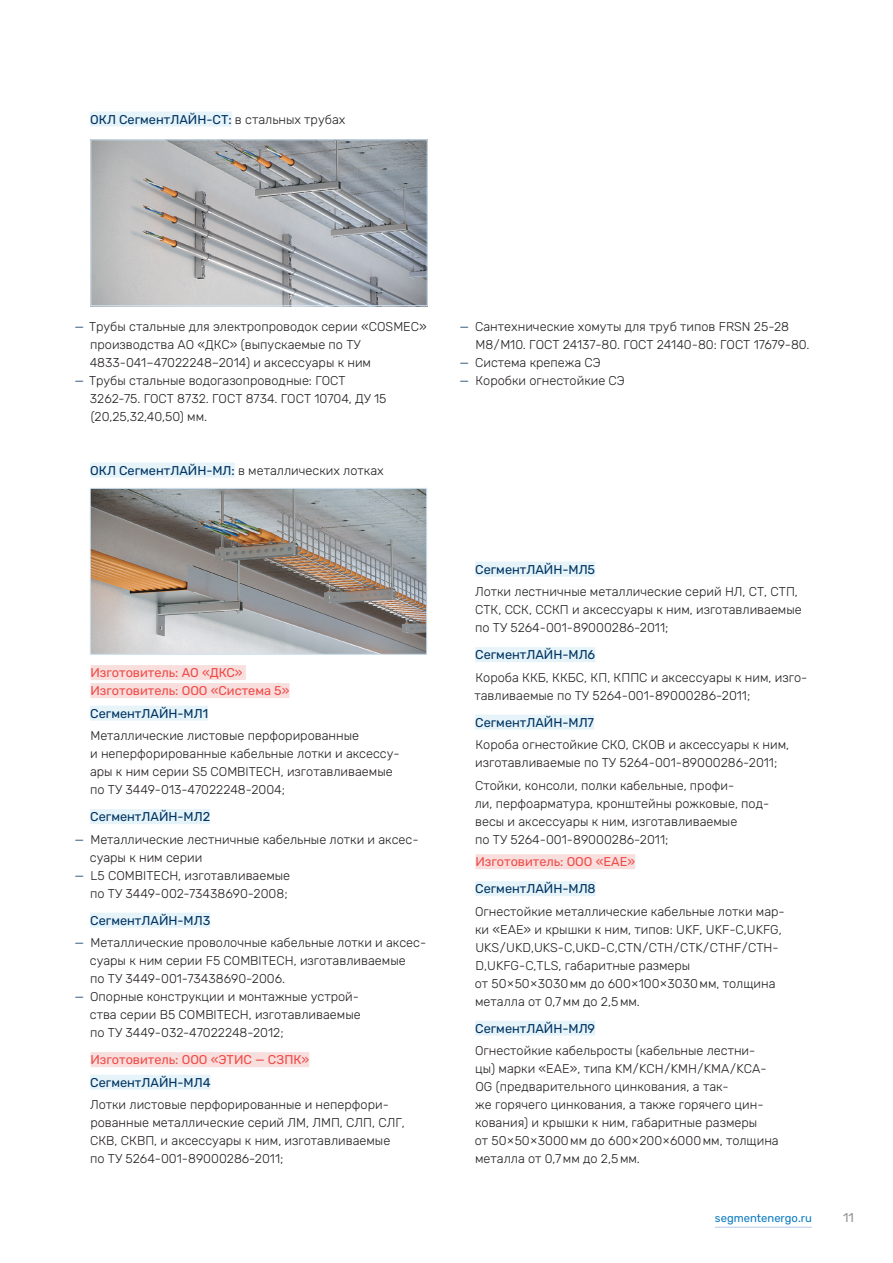
<style>
.page{position:relative;width:893px;height:1263px;background:#fff}
.page>*{position:absolute;margin:0;border:0;box-sizing:border-box;transform-origin:0 0}
.text___main_8_5___12{font:300 12.75px/18px "Rubik";color:#231f20}
.text___main_8_5___12-2{font:12.75px "Rubik";color:#003361}
.text___main_8_5___12-3{font:12.75px/18px "Rubik";color:#ef4b49}
.t1{font:12.75px "Rubik";color:#939598}
.t2{font:11.25px "Rubik";color:#0b7bc1}
.s1{font-weight:300;color:#231f20}
.s2{color:#003361}
.s3{font-weight:400;color:#003361}
</style>
<div class="page">
<hr style="left:715px;top:1227px;width:97px;height:1px;background:#b8cbe8">
<div style="left:90px;top:463px;width:145px;height:15px;background:#e6f4fa"></div>
<img style="left:92px;top:490px;width:333px;height:163px">
<div style="left:90px;top:488px;width:337px;height:167px;border:1px solid #d1e7f7"></div>
<div style="left:90px;top:665px;width:156px;height:15px;background:#f8dfdd"></div>
<div style="left:90px;top:683px;width:200px;height:15px;background:#f8dfdd"></div>
<div style="left:90px;top:706px;width:118px;height:15px;background:#e6f4fa"></div>
<div style="left:90px;top:809px;width:120px;height:15px;background:#e6f4fa"></div>
<div style="left:90px;top:913px;width:120px;height:15px;background:#e6f4fa"></div>
<div style="left:90px;top:1052px;width:219px;height:15px;background:#f8dfdd"></div>
<div style="left:90px;top:1075px;width:121px;height:15px;background:#e6f4fa"></div>
<div style="left:475px;top:562px;width:120px;height:15px;background:#e6f4fa"></div>
<div style="left:475px;top:647px;width:120px;height:15px;background:#e6f4fa"></div>
<div style="left:475px;top:715px;width:119px;height:15px;background:#e6f4fa"></div>
<div style="left:475px;top:854px;width:160px;height:15px;background:#f8dfdd"></div>
<div style="left:475px;top:881px;width:121px;height:15px;background:#e6f4fa"></div>
<div style="left:475px;top:1021px;width:120px;height:15px;background:#e6f4fa"></div>
<img style="left:93px;top:141px;width:333px;height:163px">
<div style="left:91px;top:139px;width:337px;height:167px;border:1px solid #d1e7f7"></div>
<div style="left:90px;top:112px;width:142px;height:15px;background:#e6f4fa"></div>
<p class="text___main_8_5___12-2" style="left:90px;top:110px;width:257px">ОКЛ СегментЛАЙН-СТ: <span class="s1">в стальных трубах</span></p>
<p class="text___main_8_5___12" style="left:90px;top:317px;width:339px;text-indent:-15px"><span class="s2">—</span> Трубы стальные для электропроводок серии «COSMEC» производства АО «ДКС» (выпускаемые по ТУ<br>4833‑041–47022248–2014) и аксессуары к ним</p>
<p class="text___main_8_5___12" style="left:90px;top:371px;width:298px;text-indent:-15px"><span class="s2">—</span> Трубы стальные водогазопроводные: ГОСТ<br>3262‑75. ГОСТ 8732. ГОСТ 8734. ГОСТ 10704, ДУ 15 (20,25,32,40,50) мм.</p>
<p class="text___main_8_5___12" style="left:90px;top:461px;width:295px"><span class="s3">ОКЛ СегментЛАЙН-МЛ:</span> в металлических лотках</p>
<p class="text___main_8_5___12" style="left:476px;top:317px;width:335px;text-indent:-16px"><span class="s2">—</span> Сантехнические хомуты для труб типов FRSN 25‑28<br>M8/M10. ГОСТ 24137‑80. ГОСТ 24140‑80: ГОСТ 17679‑80.</p>
<p class="text___main_8_5___12" style="left:460px;top:353px;width:143px"><span class="s2">—</span> Система крепежа СЭ</p>
<p class="text___main_8_5___12" style="left:460px;top:371px;width:167px"><span class="s2">—</span> Коробки огнестойкие СЭ</p>
<p class="text___main_8_5___12-3" style="left:90px;top:664px;width:201px">Изготовитель: АО «ДКС»<br>Изготовитель: ООО «Система 5»</p>
<p class="text___main_8_5___12-2" style="left:90px;top:704px;width:119px">СегментЛАЙН-МЛ1</p>
<p class="text___main_8_5___12" style="left:90px;top:727px;width:311px">Металлические листовые перфорированные<br>и неперфорированные кабельные лотки и аксессу&shy;ары к ним серии S5 COMBITECH, изготавливаемые по ТУ 3449‑013‑47022248‑2004;</p>
<p class="text___main_8_5___12-2" style="left:90px;top:807px;width:121px">СегментЛАЙН-МЛ2</p>
<p class="text___main_8_5___12" style="left:90px;top:830px;width:330px;text-indent:-15px"><span class="s2">—</span> Металлические лестничные кабельные лотки и аксес&shy;суары к ним серии</p>
<p class="text___main_8_5___12" style="left:75px;top:866px;width:217px;text-align:right"><span class="s2">—</span> L5 COMBITECH, изготавливаемые по ТУ 3449‑002‑73438690‑2008;</p>
<p class="text___main_8_5___12-2" style="left:90px;top:911px;width:122px">СегментЛАЙН-МЛ3</p>
<p class="text___main_8_5___12" style="left:90px;top:934px;width:338px;text-indent:-15px"><span class="s2">—</span> Металлические проволочные кабельные лотки и аксес&shy;суары к ним серии F5 COMBITECH, изготавливаемые<br>по ТУ 3449‑001‑73438690‑2006.</p>
<p class="text___main_8_5___12" style="left:90px;top:988px;width:272px;text-indent:-15px"><span class="s2">—</span> Опорные конструкции и монтажные устрой&shy;ства серии B5 COMBITECH, изготавливаемые по ТУ 3449‑032‑47022248‑2012;</p>
<p class="text___main_8_5___12-3" style="left:90px;top:1051px;width:220px">Изготовитель: ООО «ЭТИС — СЗПК»</p>
<p class="text___main_8_5___12-2" style="left:90px;top:1073px;width:122px">СегментЛАЙН-МЛ4</p>
<p class="text___main_8_5___12" style="left:90px;top:1096px;width:316px">Лотки листовые перфорированные и неперфори&shy;рованные металлические серий ЛМ, ЛМП, СЛП, СЛГ, СКВ, СКВП, и аксессуары к ним, изготавливаемые по ТУ 5264‑001‑89000286‑2011;</p>
<p class="text___main_8_5___12-2" style="left:475px;top:560px;width:122px">СегментЛАЙН-МЛ5</p>
<p class="text___main_8_5___12" style="left:475px;top:583px;width:328px">Лотки лестничные металлические серий НЛ, СТ, СТП,<br>СТК, ССК, ССКП и аксессуары к ним, изготавливаемые по ТУ 5264‑001‑89000286‑2011;</p>
<p class="text___main_8_5___12-2" style="left:475px;top:645px;width:122px">СегментЛАЙН-МЛ6</p>
<p class="text___main_8_5___12" style="left:474px;top:668px;width:334px">Короба ККБ, ККБС, КП, КППС и аксессуары к ним, изго&shy;тавливаемые по ТУ 5264‑001‑89000286‑2011;</p>
<p class="text___main_8_5___12-2" style="left:475px;top:713px;width:120px">СегментЛАЙН-МЛ7</p>
<p class="text___main_8_5___12" style="left:475px;top:736px;width:316px">Короба огнестойкие СКО, СКОВ и аксессуары к ним, изготавливаемые по ТУ 5264‑001‑89000286‑2011;</p>
<p class="text___main_8_5___12" style="left:475px;top:776px;width:296px">Стойки, консоли, полки кабельные, профи-<br>ли, перфоарматура, кронштейны рожковые, под&shy;весы и аксессуары к ним, изготавливаемые<br>по ТУ 5264‑001‑89000286‑2011;</p>
<p class="text___main_8_5___12-3" style="left:475px;top:853px;width:161px">Изготовитель: ООО «EAE»</p>
<p class="text___main_8_5___12-2" style="left:475px;top:879px;width:122px">СегментЛАЙН-МЛ8</p>
<p class="text___main_8_5___12" style="left:475px;top:902px;width:311px">Огнестойкие металлические кабельные лотки мар&shy;ки «EAE» и крышки к ним, типов: UKF, UKF-C,UKFG, UKS/UKD,UKS-C,UKD‑C,CTN/CTH/CTK/CTHF/CTH-D,UKFG-C,TLS, габаритные размеры<br>от 50×50×3030мм до 600×100×3030мм, толщина металла от 0,7мм до 2,5мм.</p>
<p class="text___main_8_5___12-2" style="left:475px;top:1019px;width:122px">СегментЛАЙН-МЛ9</p>
<p class="text___main_8_5___12" style="left:475px;top:1042px;width:305px">Огнестойкие кабельросты (кабельные лестни-<br>цы) марки «EAE», типа KM/KCH/KMH/KMA/KCA-OG (предварительного цинкования, а так-<br>же горячего цинкования, а также горячего цин&shy;кования) и крышки к ним, габаритные размеры<br>от 50×50×3000мм до 600×200×6000мм, толщина металла от 0,7мм до 2,5мм.</p>
<p class="t2" style="left:715px;top:1210px;width:99px">segmentenergo.ru</p>
<p class="t1" style="left:843px;top:1208px;width:12px">11</p>
</div>
